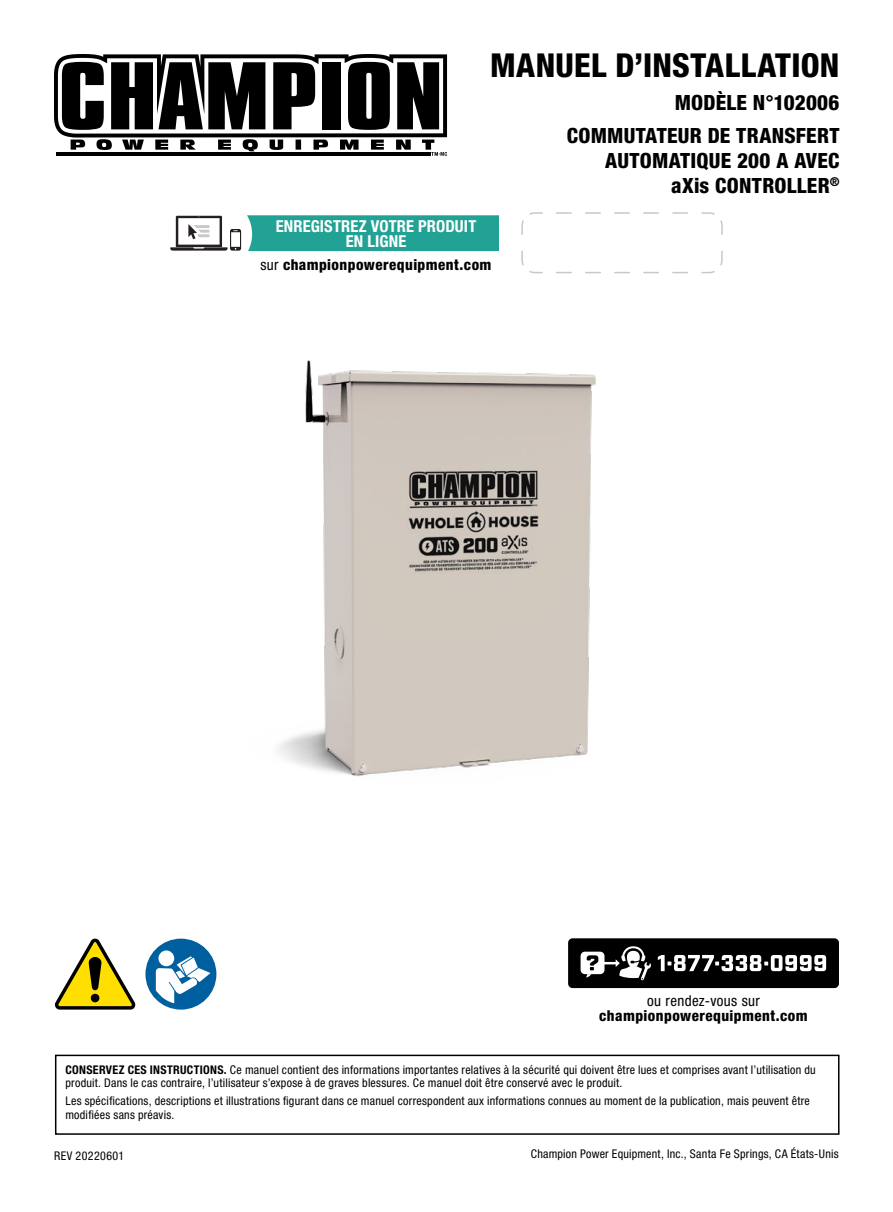
<style>
.page{position:relative;width:893px;height:1212px;background:#fff}
.page>*{position:absolute;margin:0;border:0;box-sizing:border-box;transform-origin:0 0}
.t1{font:800 condensed 33px "Helvetica Neue LT Std";letter-spacing:.01em;color:#000}
.t2{font:800 condensed 21px/32.7px "Helvetica Neue LT Std";letter-spacing:.01em;color:#000;text-align:right}
.t3{font:700 condensed 16.5px/15px "Helvetica Neue LT Std";letter-spacing:.01em;color:#fff;text-align:center}
.t4{font:800 condensed 15px "Helvetica Neue LT Std";letter-spacing:.03em;color:#000}
.t5{font:condensed 15px "Helvetica Neue LT Std";letter-spacing:.025em;color:#000}
.t6{font:condensed 12px/13.5px "Helvetica Neue LT Std";letter-spacing:.02em;color:#000}
.s1{font-weight:400}
.s2{font-weight:700}
</style>
<div class="page">
<div style="left:55px;top:1054px;width:784px;height:81px;border:2px solid #000"></div>
<svg style="left:55px;top:938px;width:80px;height:71px"></svg>
<svg style="left:145px;top:938px;width:71px;height:71px"></svg>
<img style="left:278px;top:360px;width:318px;height:416px">
<svg style="left:521px;top:212px;width:202px;height:62px"></svg>
<div style="left:247px;top:215px;width:252px;height:36px;background:#22a294"></div>
<svg style="left:170px;top:216px;width:71px;height:35px"></svg>
<svg style="left:54px;top:54px;width:393px;height:102px"></svg>
<div style="left:568px;top:938px;width:271px;height:50px;background:#000;border-radius:4px"></div>
<svg style="left:658px;top:955px;width:168px;height:16px"></svg>
<svg style="left:581px;top:946px;width:70px;height:34px"></svg>
<h1 class="t1" style="left:490px;top:45px;width:351px">MANUEL D’INSTALLATION</h1>
<h2 class="t2" style="left:567px;top:86px;width:274px">MODÈLE N°102006<br>COMMUTATEUR DE TRANSFERT</h2>
<h2 class="t2" style="left:605px;top:148px;width:236px;line-height:25.2px">AUTOMATIQUE 200 A AVEC aXis CONTROLLER<sup>®</sup></h2>
<h3 class="t3" style="left:276px;top:218px;width:202px">ENREGISTREZ VOTRE PRODUIT<br>EN LIGNE</h3>
<p class="t4" style="left:260px;top:256px;width:233px"><span class="s1">sur</span> championpowerequipment.com</p>
<p class="t5" style="left:647px;top:992px;width:114px">ou rendez-vous sur</p>
<p class="t4" style="left:599px;top:1006px;width:210px">championpowerequipment.com</p>
<p class="t6" style="left:65px;top:1062px;width:752px"><span class="s2">CONSERVEZ CES INSTRUCTIONS.</span> Ce manuel contient des informations importantes relatives à la sécurité qui doivent être lues et comprises avant l’utilisation du produit. Dans le cas contraire, l’utilisateur s’expose à de graves blessures. Ce manuel doit être conservé avec le produit.</p>
<p class="t6" style="left:65px;top:1094px;width:746px">Les spécifications, descriptions et illustrations figurant dans ce manuel correspondent aux informations connues au moment de la publication, mais peuvent être modifiées sans préavis.</p>
<p class="t6" style="left:54px;top:1148px;width:72px">REV 20220601</p>
<p class="t6" style="left:531px;top:1147px;width:309px">Champion Power Equipment, Inc., Santa Fe Springs, CA États-Unis</p>
</div>
